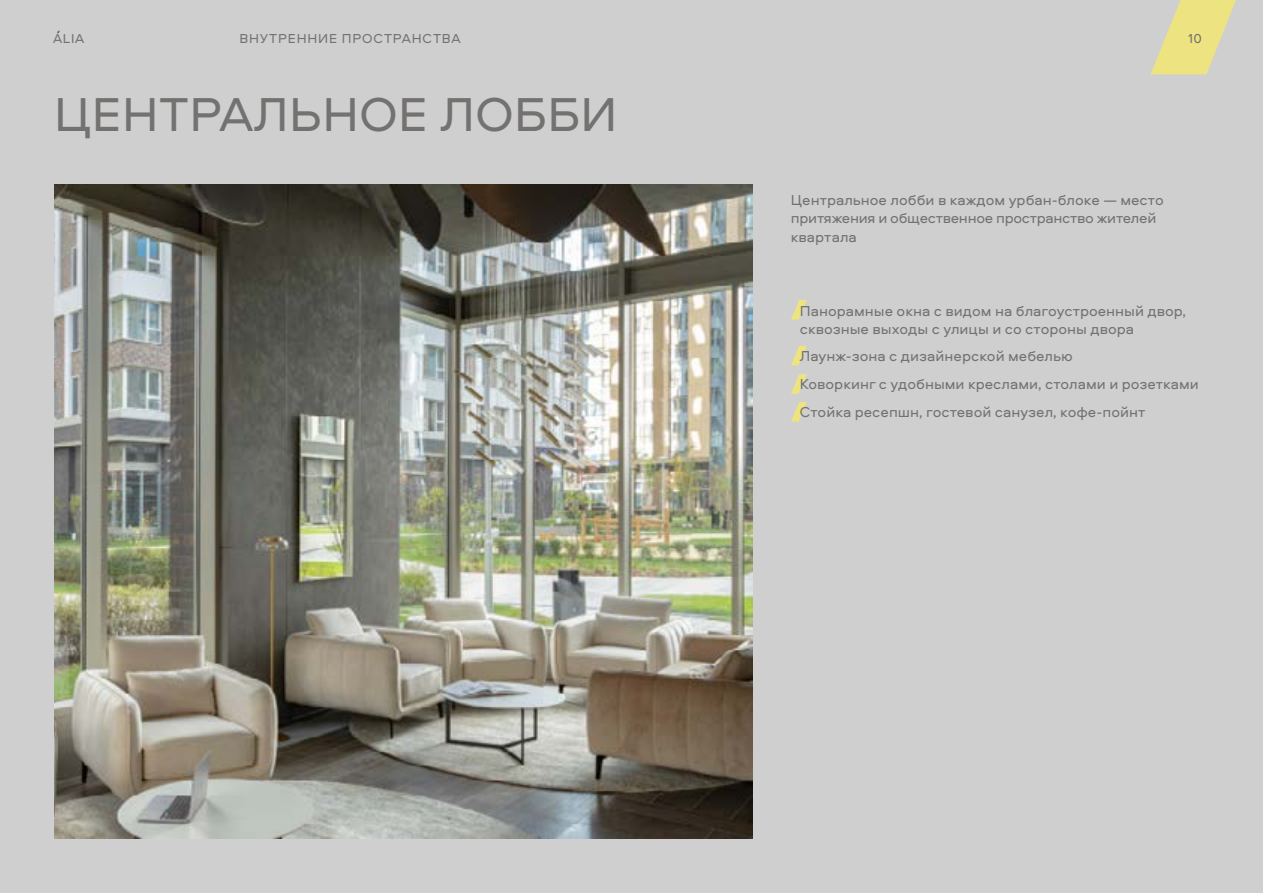
<style>
.page{position:relative;width:1263px;height:893px;background:#cfcfcf}
.page>*{position:absolute;margin:0;border:0;box-sizing:border-box;transform-origin:0 0}
.t1{font:49.5px "Aeroport";letter-spacing:.01em;color:#737271}
.t2{font:15px/18.3px "Aeroport";color:#737271}
.t3{font:13.5px "Aeroport";letter-spacing:.06em;color:#737271}
.t4{font:13.35px "Aeroport";color:#717171}
</style>
<div class="page">
<img style="left:54px;top:184px;width:698px;height:655px">
<svg style="left:791px;top:300px;width:16px;height:20px"></svg>
<svg style="left:791px;top:346px;width:16px;height:19px"></svg>
<svg style="left:791px;top:374px;width:16px;height:20px"></svg>
<svg style="left:791px;top:402px;width:16px;height:20px"></svg>
<svg style="left:1151px;top:0;width:85px;height:74px"></svg>
<p class="t4" style="left:53px;top:29px;width:33px">ALIA</p>
<p class="t3" style="left:239px;top:29px;width:223px">ВНУТРЕННИЕ ПРОСТРАНСТВА</p>
<p class="t3" style="left:1188px;top:29px;width:15px">10</p>
<h1 class="t1" style="left:54px;top:80px;width:565px">ЦЕНТРАЛЬНОЕ ЛОББИ</h1>
<p class="t2" style="left:791px;top:190px;width:374px">Центральное лобби в каждом урбан-блоке — место притяжения и общественное пространство жителей квартала</p>
<p class="t2" style="left:800px;top:301px;width:388px">Панорамные окна с видом на благоустроенный двор, сквозные выходы с улицы и со стороны двора</p>
<p class="t2" style="left:800px;top:341px;width:401px;line-height:28.2px">Лаунж-зона с дизайнерской мебелью<br>Коворкинг с удобными креслами, столами и розетками<br>Стойка ресепшн, гостевой санузел, кофе-пойнт</p>
</div>
